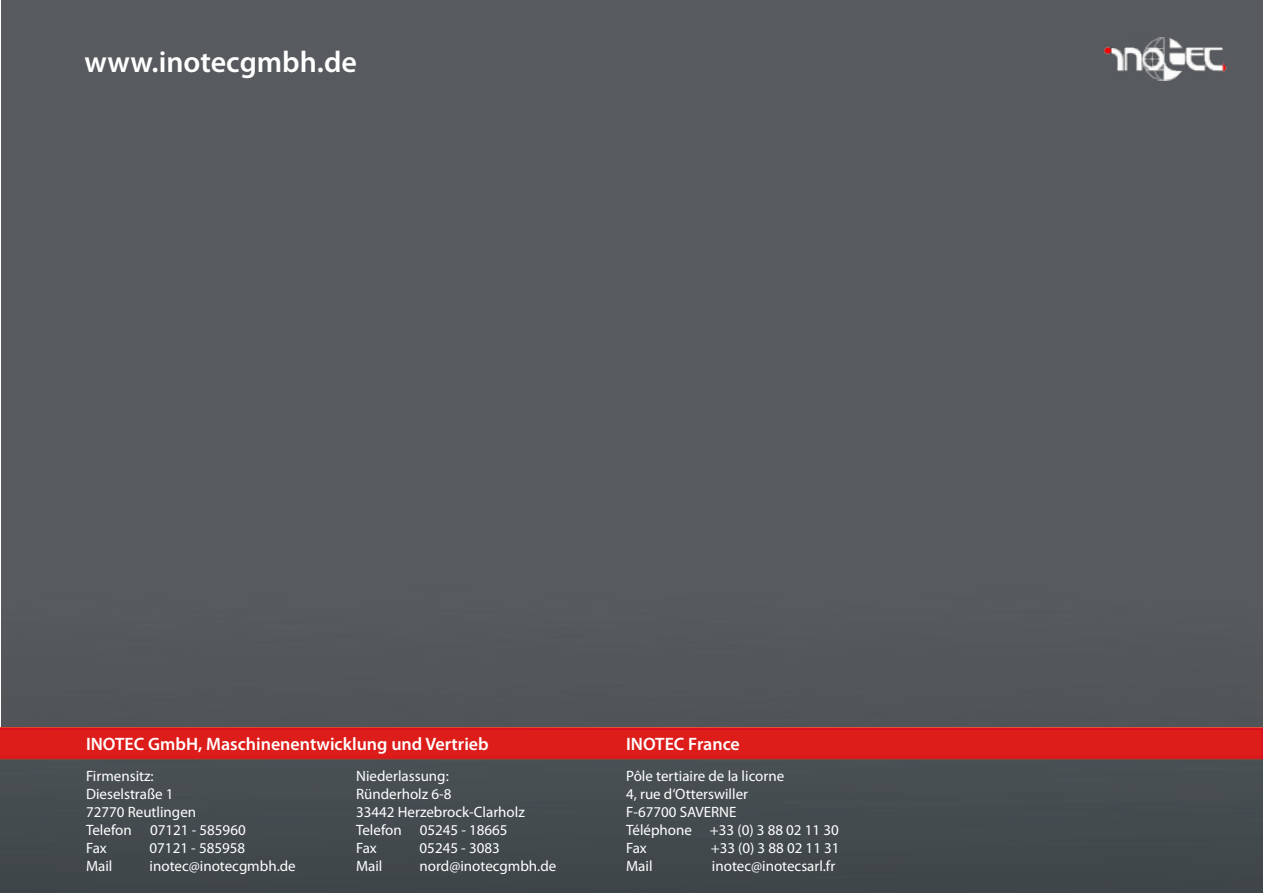
<style>
.page{position:relative;width:1263px;height:893px;background:#fff}
.page>*{position:absolute;margin:0;border:0;box-sizing:border-box;transform-origin:0 0}
.t1{font:600 30px "Myriad Pro";color:#fff}
.t2{font:600 18px "Myriad Pro";color:#fff}
.t3{font:15px "Myriad Pro";color:#fff}
</style>
<div class="page">
<div style="left:1px;top:0;width:1262px;height:727px;background:#575a5e"></div>
<img style="left:0;top:727px;width:1263px;height:166px">
<img style="left:1105px;top:38px;width:122px;height:43px">
<h1 class="t1" style="left:85px;top:43px;width:274px">www.inotecgmbh.de</h1>
<p class="t2" style="left:86px;top:733px;width:404px">INOTEC GmbH, Maschinenentwicklung und Vertrieb</p>
<p class="t2" style="left:626px;top:733px;width:115px">INOTEC France</p>
<p class="t3" style="left:86px;top:766px;width:69px">Firmensitz:</p>
<p class="t3" style="left:356px;top:766px;width:94px">Niederlassung:</p>
<p class="t3" style="left:626px;top:766px;width:160px">Pôle tertiaire de la licorne</p>
<p class="t3" style="left:86px;top:784px;width:89px">Dieselstraße 1</p>
<p class="t3" style="left:356px;top:784px;width:97px">Ründerholz 6-8</p>
<p class="t3" style="left:626px;top:784px;width:124px">4, rue d‘Otterswiller</p>
<p class="t3" style="left:86px;top:802px;width:112px">72770 Reutlingen</p>
<p class="t3" style="left:356px;top:802px;width:170px">33442 Herzebrock-Clarholz</p>
<p class="t3" style="left:626px;top:802px;width:112px">F-67700 SAVERNE</p>
<p class="t3" style="left:86px;top:820px;width:161px">Telefon 07121 - 585960</p>
<p class="t3" style="left:356px;top:820px;width:153px">Telefon 05245 - 18665</p>
<p class="t3" style="left:626px;top:820px;width:214px">Téléphone +33 (0) 3 88 02 11 30</p>
<p class="t3" style="left:86px;top:838px;width:22px">Fax</p>
<p class="t3" style="left:150px;top:838px;width:97px">07121 - 585958</p>
<p class="t3" style="left:356px;top:838px;width:22px">Fax</p>
<p class="t3" style="left:420px;top:838px;width:82px">05245 - 3083</p>
<p class="t3" style="left:626px;top:838px;width:22px">Fax</p>
<p class="t3" style="left:711px;top:838px;width:130px">+33 (0) 3 88 02 11 31</p>
<p class="t3" style="left:86px;top:856px;width:28px">Mail</p>
<p class="t3" style="left:150px;top:856px;width:148px">inotec@inotecgmbh.de</p>
<p class="t3" style="left:356px;top:856px;width:28px">Mail</p>
<p class="t3" style="left:420px;top:856px;width:138px">nord@inotecgmbh.de</p>
<p class="t3" style="left:626px;top:856px;width:28px">Mail</p>
<p class="t3" style="left:712px;top:856px;width:125px">inotec@inotecsarl.fr</p>
</div>
